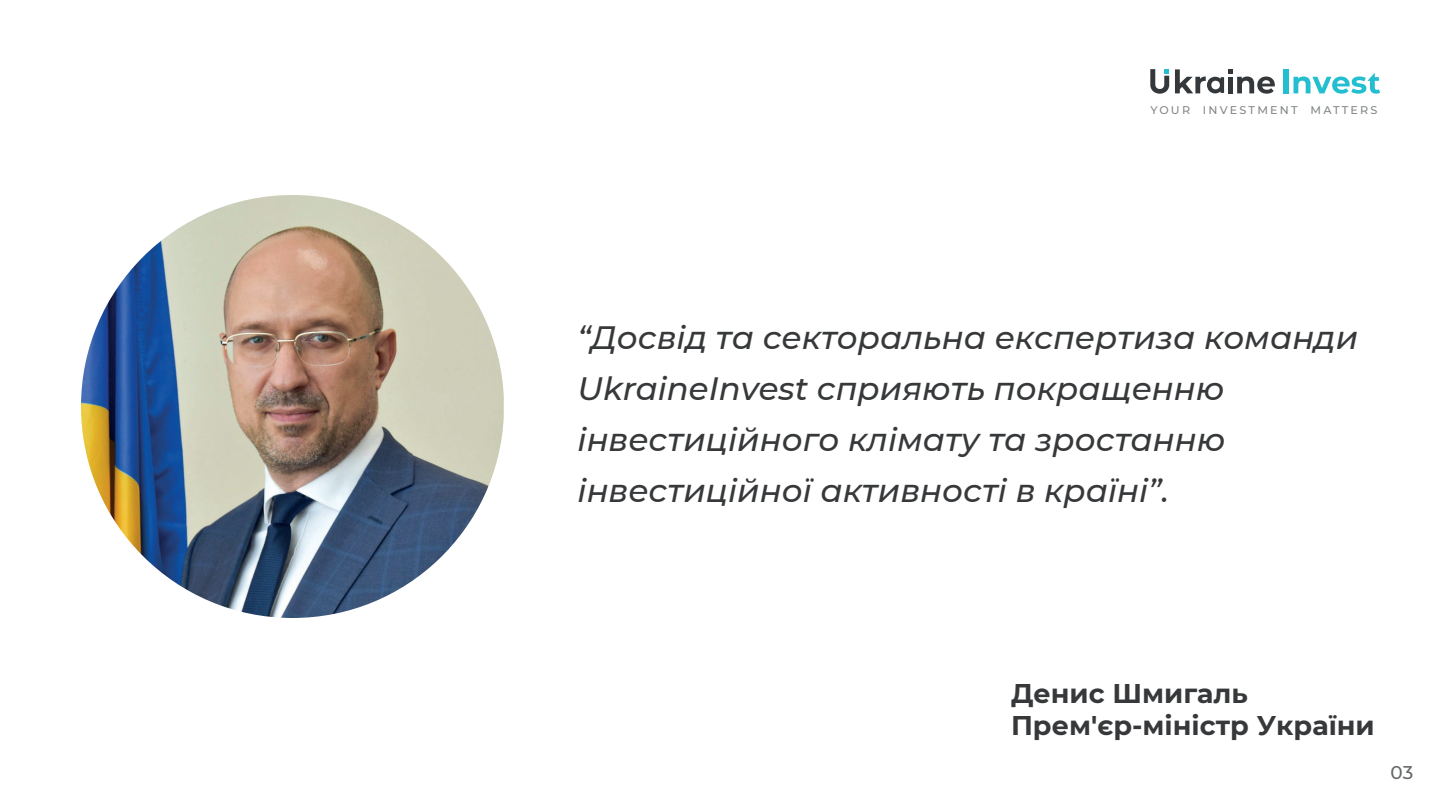
<style>
.page{position:relative;width:1440px;height:810px;background:#fff}
.page>*{position:absolute;margin:0;border:0;box-sizing:border-box;transform-origin:0 0}
.t1{font:italic 500 32.33px/51.2px "Montserrat";color:#36383a}
.t2{font:700 27px/32.5px "Montserrat";color:#36383a}
.t3{font:500 18.38px "Montserrat";color:#636767}
.t4{font:500 11.18px "Montserrat";letter-spacing:.2em;color:#838687}
</style>
<div class="page">
<img style="left:81px;top:195px;width:423px;height:423px;border-radius:209px">
<svg style="left:1175px;top:69px;width:100px;height:25px"></svg>
<svg style="left:1150px;top:69px;width:19px;height:25px"></svg>
<div style="left:1284px;top:69px;width:5px;height:24px;background:#23bed0"></div>
<svg style="left:1294px;top:73px;width:86px;height:21px"></svg>
<p class="t4" style="left:1150px;top:102px;width:229px">YOUR INVESTMENT MATTERS</p>
<p class="t1" style="left:578px;top:310px;width:782px">“Досвід та секторальна експертиза команди UkraineInvest сприяють покращенню інвестиційного клімату та зростанню інвестиційної активності в країні”.</p>
<p class="t2" style="left:1011px;top:676px;width:365px">Денис Шмигаль<br>Прем'єр-міністр України</p>
<p class="t3" style="left:1390px;top:760px;width:24px">03</p>
</div>
